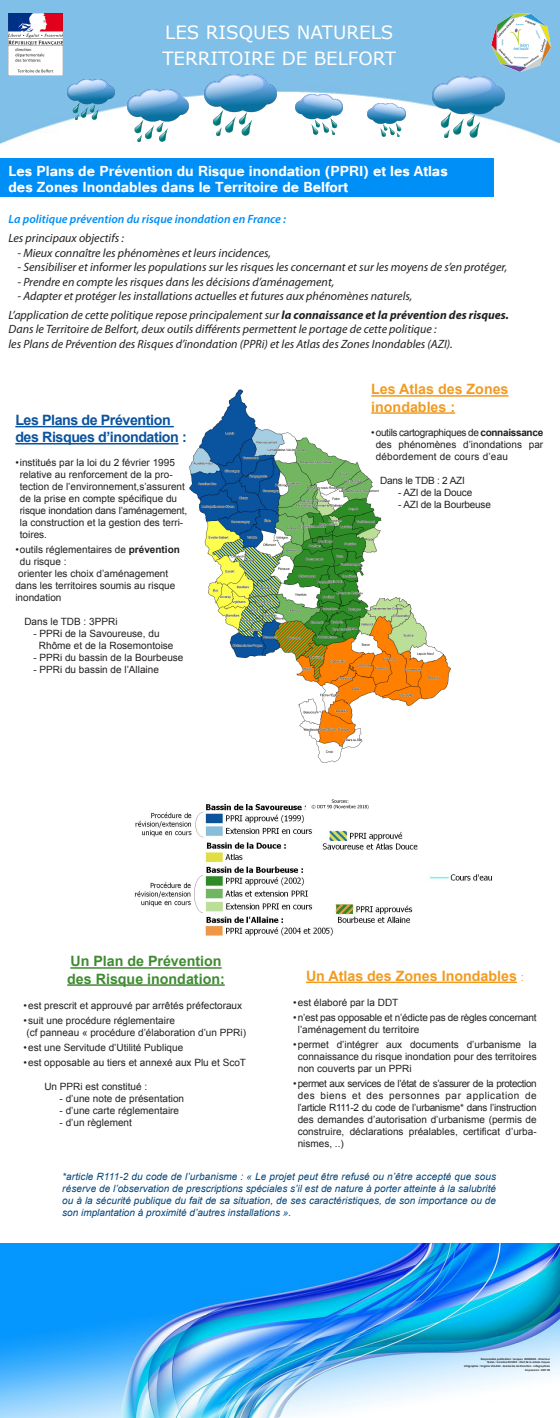
<style>
.page{position:relative;width:560px;height:1418px;background:#fff}
.page>*{position:absolute;margin:0;border:0;box-sizing:border-box;transform-origin:0 0}
.t1{font:18.25px/25.2px "Verdana";color:#fff}
.t2{font:700 18px/16px "Tunga";color:#fff}
.t3{font:700 14.25px/17.1px "Arial";color:#f29b20}
.t4{font:700 14.25px/17.1px "Arial";letter-spacing:-.03em;color:#0a539f}
.t5{font:700 14.25px/17.1px "Arial";color:#3f8b31}
.t6{font:italic 12px/18.9px "Myriad Pro";color:#231f20}
.t7{font:italic 600 12px "Myriad Pro";color:#008ef7}
.t8{font:10px/12px "Arial";color:#231f20}
.t9{font:italic 10px/12px "Arial";color:#00457c;text-align:justify}
.t10{font:10px/12px "Arial";letter-spacing:-.02em;color:#231f20}
.t11{font:700 3px/3.6px "Calibri";color:#231f20;text-align:right}
.s1{font-weight:700}
.s2{font-weight:400;font-size:11.25px}
</style>
<div class="page">
<img style="left:0;top:1243px;width:560px;height:174px">
<img style="left:0;top:0;width:560px;height:145px">
<img style="left:492px;top:13px;width:58px;height:58px">
<img style="left:9px;top:13px;width:54px;height:62px">
<img style="left:135px;top:812px;width:357px;height:124px">
<div style="left:0;top:159px;width:493px;height:38px;background:#008ef7"></div>
<img style="left:432px;top:76px;width:72px;height:61px">
<img style="left:67px;top:79px;width:47px;height:40px">
<img style="left:128px;top:90px;width:60px;height:52px">
<img style="left:204px;top:74px;width:72px;height:62px">
<img style="left:295px;top:94px;width:47px;height:41px">
<img style="left:367px;top:104px;width:39px;height:33px">
<hr style="left:70px;top:967px;width:152px;height:1px;background:#3f8b31">
<hr style="left:67px;top:984px;width:158px;height:1px;background:#3f8b31">
<hr style="left:306px;top:981px;width:211px;height:2px;background:#f29b20">
<img style="left:189px;top:389px;width:266px;height:422px">
<hr style="left:15px;top:426px;width:159px;height:1px;background:#0a539f">
<hr style="left:15px;top:443px;width:163px;height:1px;background:#0a539f">
<hr style="left:371px;top:395px;width:137px;height:1px;background:#f29b20">
<hr style="left:371px;top:412px;width:84px;height:2px;background:#f29b20">
<h1 class="t1" style="left:162px;top:20px;width:235px">LES RISQUES NATURELS<br>TERRITOIRE DE BELFORT</h1>
<h2 class="t2" style="left:9px;top:161px;width:441px">Les Plans de Prévention du Risque inondation (PPRI) et les Atlas des Zones Inondables dans le Territoire de Belfort</h2>
<p class="t7" style="left:9px;top:212px;width:279px">La politique prévention du risque inondation en France :</p>
<p class="t6" style="left:9px;top:229px;width:117px">Les principaux objectifs :</p>
<p class="t6" style="left:18px;top:243px;width:255px">- Mieux connaître les phénomènes et leurs incidences,</p>
<p class="t6" style="left:18px;top:257px;width:491px">- Sensibiliser et informer les populations sur les risques les concernant et sur les moyens de s’en protéger,</p>
<p class="t6" style="left:18px;top:272px;width:318px">- Prendre en compte les risques dans les décisions d’aménagement,</p>
<p class="t6" style="left:9px;top:286px;width:502px;text-indent:9px">- Adapter et protéger les installations actuelles et futures aux phénomènes naturels,<br>L’application de cette politique repose principalement sur <span class="s1">la connaissance et la prévention des risques.</span></p>
<p class="t6" style="left:9px;top:322px;width:446px;line-height:14.4px">Dans le Territoire de Belfort, deux outils différents permettent le portage de cette politique :<br>les Plans de Prévention des Risques d’inondation (PPRi) et les Atlas des Zones Inondables (AZI).</p>
<h3 class="t4" style="left:15px;top:412px;width:173px">Les Plans de Prévention des Risques d’inondation :</h3>
<p class="t8" style="left:20px;top:457px;width:169px;text-indent:-4px">• institués par la loi du 2 février 1995 relative au renforcement de la pro&shy;tection de l’environnement,s’assurent de la prise en compte spécifique du risque inondation dans l’aménagement, la construction et la gestion des terri&shy;toires.</p>
<p class="t8" style="left:15px;top:544px;width:166px">• outils réglementaires de <span class="s1">prévention</span></p>
<p class="t8" style="left:20px;top:556px;width:48px">du risque :</p>
<p class="t8" style="left:18px;top:568px;width:152px">orienter les choix d’aménagement</p>
<p class="t8" style="left:15px;top:580px;width:162px">dans les territoires soumis au risque</p>
<p class="t8" style="left:15px;top:592px;width:48px">inondation</p>
<p class="t8" style="left:24px;top:616px;width:95px">Dans le TDB : 3PPRi</p>
<p class="t8" style="left:39px;top:628px;width:136px;text-indent:-6px">- PPRi de la Savoureuse, du<br>Rhôme et de la Rosemontoise</p>
<p class="t8" style="left:33px;top:652px;width:152px">- PPRi du bassin de la Bourbeuse</p>
<p class="t8" style="left:33px;top:664px;width:127px">- PPRi du bassin de l’Allaine</p>
<h3 class="t3" style="left:371px;top:381px;width:139px">Les Atlas des Zones inondables :</h3>
<p class="t8" style="left:376px;top:426px;width:169px;text-align:justify;text-indent:-4px">• outils cartographiques de <span class="s1">connaissance </span>des phénomènes d’inondations par débordement de cours d’eau</p>
<p class="t10" style="left:380px;top:474px;width:86px">Dans le TDB : 2 AZI</p>
<p class="t10" style="left:398px;top:486px;width:76px">- AZI de la Douce</p>
<p class="t10" style="left:398px;top:498px;width:94px">- AZI de la Bourbeuse</p>
<h3 class="t5" style="left:67px;top:953px;width:159px">Un Plan de Prévention des Risque inondation:</h3>
<p class="t8" style="left:24px;top:999px;width:220px">• est prescrit et approuvé par arrêtés préfectoraux</p>
<p class="t8" style="left:24px;top:1014px;width:224px">• suit une procédure réglementaire<br>(cf panneau « procédure d’élaboration d’un PPRi)</p>
<p class="t8" style="left:24px;top:1041px;width:161px">• est une Servitude d’Utilité Publique</p>
<p class="t8" style="left:24px;top:1056px;width:224px">• est opposable au tiers et annexé aux Plu et ScoT</p>
<p class="t8" style="left:44px;top:1080px;width:104px">Un PPRi est constitué :</p>
<p class="t8" style="left:60px;top:1092px;width:126px">- d’une note de présentation</p>
<p class="t8" style="left:60px;top:1104px;width:121px">- d’une carte réglementaire</p>
<p class="t8" style="left:60px;top:1116px;width:74px">- d’un règlement</p>
<h3 class="t3" style="left:306px;top:967px;width:219px">Un Atlas des Zones Inondables <span class="s2">:</span></h3>
<p class="t8" style="left:293px;top:996px;width:107px">• est élaboré par la DDT</p>
<p class="t10" style="left:298px;top:1011px;width:240px;text-indent:-4px">• n’est pas opposable et n’édicte pas de règles concernant l’aménagement du territoire</p>
<p class="t8" style="left:298px;top:1038px;width:240px;text-align:justify;text-indent:-5px">• permet d’intégrer aux documents d’urbanisme la connaissance du risque inondation pour des territoires non couverts par un PPRi</p>
<p class="t8" style="left:298px;top:1077px;width:240px;text-align:justify;text-indent:-4px">• permet aux services de l’état de s’assurer de la protection des biens et des personnes par application de l’article R111-2 du code de l’urbanisme* dans l’instruction des demandes d’autorisation d’urbanisme (permis de construire, déclarations préalables, certificat d’urba&shy;nismes, ..)</p>
<p class="t9" style="left:62px;top:1170px;width:435px">*article R111-2 du code de l’urbanisme : « Le projet peut être refusé ou n’être accepté que sous réserve de l’observation de prescriptions spéciales s’il est de nature à porter atteinte à la salubrité ou à la sécurité publique du fait de sa situation, de ses caractéristiques, de son importance ou de son implantation à proximité d’autres installations ».</p>
<p class="t11" style="left:464px;top:1356px;width:87px">Responsable publication : Jacques BONIGEN - Directeur<br>Textes : Caroline RICHER - Chef de la cellule risques<br>Infographie : Virginie VILLANI - Assistante de Direction - Infographiste Impression : DDT 90</p>
</div>
